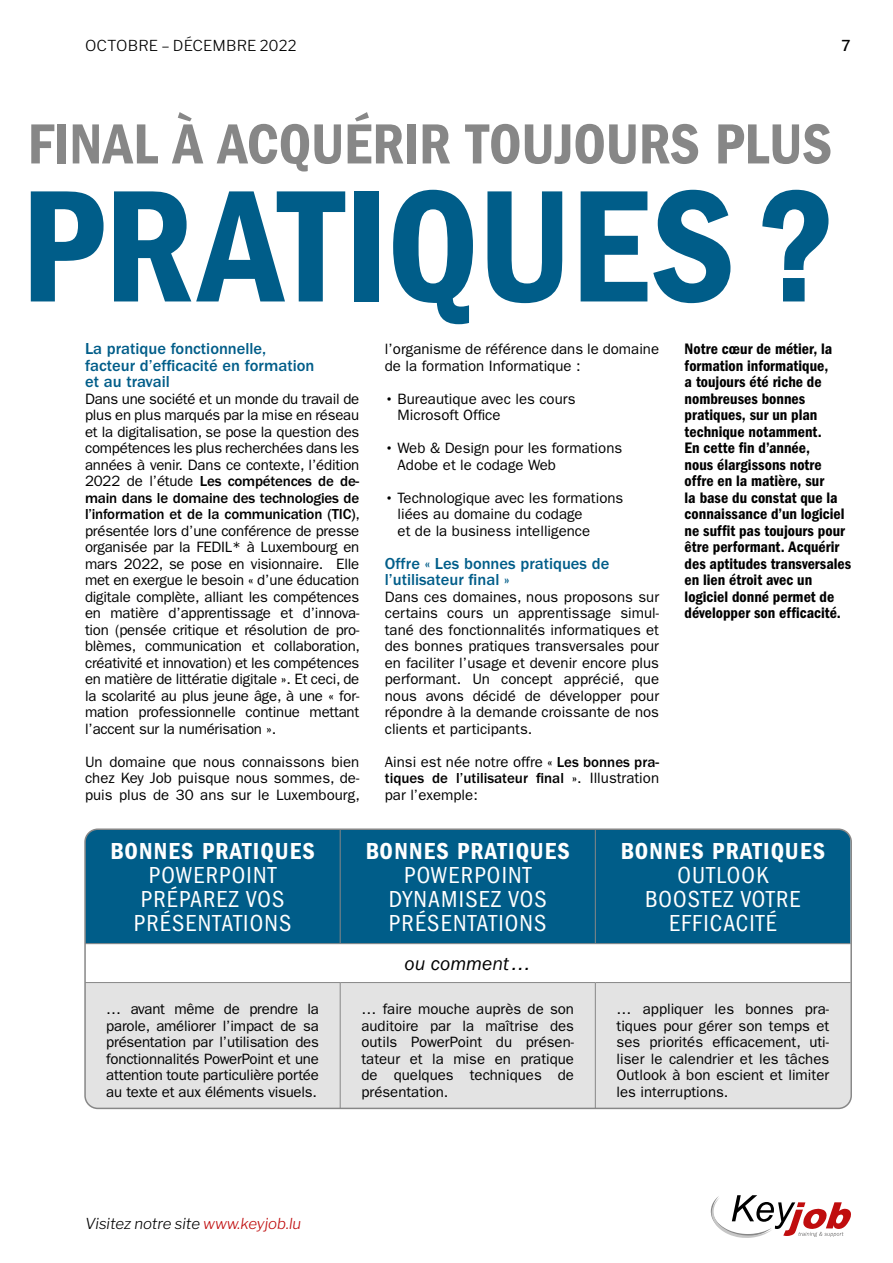
<style>
.page{position:relative;width:893px;height:1263px;background:#fff}
.page>*{position:absolute;margin:0;border:0;box-sizing:border-box;transform-origin:0 0}
.t1{font:165px "ITC Franklin Gothic Std Dm Cd";letter-spacing:-.01em;color:#005d89}
.t2{font:58.5px "ITC Franklin Gothic Std Dm Cd";letter-spacing:-.01em;color:#878787}
.t3{font:condensed 24px/24px "ITC Franklin Gothic Std";letter-spacing:.05em;color:#fff;text-align:center}
.t4{font:italic 19.5px "ITC Franklin Gothic Std";color:#000}
.Intertitres{font:500 16.5px/16.5px "ITC Franklin Gothic Std";color:#005d89}
.acroche{font:15.75px/16.5px "ITC Franklin Gothic Std Dm Cd";color:#000}
.Texte{font:15px/16.5px "ITC Franklin Gothic Std";color:#000;text-align:justify}
.t5{font:italic 100 15px "Libre Franklin";color:#000}
.t6{font:100 15px "Libre Franklin";letter-spacing:.005em;color:#000}
.s1{font-weight:500}
.s2{font-family:"ITC Franklin Gothic Std Dm Cd";font-stretch:normal}
.s3{color:#c00d0e}
</style>
<div class="page">
<div style="left:87px;top:831px;width:762px;height:112px;background:#005d89"></div>
<div style="left:87px;top:983px;width:762px;height:125px;background:#e3e3e3"></div>
<hr style="left:340px;top:830px;width:1px;height:113px;background:#878787">
<hr style="left:595px;top:830px;width:1px;height:113px;background:#878787">
<hr style="left:85px;top:943px;width:255px;height:1px;background:#878787">
<hr style="left:340px;top:943px;width:255px;height:1px;background:#878787">
<hr style="left:595px;top:943px;width:255px;height:1px;background:#878787">
<hr style="left:85px;top:982px;width:255px;height:1px;background:#878787">
<hr style="left:340px;top:982px;width:255px;height:1px;background:#878787">
<hr style="left:340px;top:983px;width:1px;height:125px;background:#878787">
<hr style="left:595px;top:982px;width:255px;height:1px;background:#878787">
<hr style="left:595px;top:983px;width:1px;height:125px;background:#878787">
<div style="left:84px;top:828px;width:768px;height:281px;border:2px solid #878787;border-radius:13px"></div>
<svg style="left:711px;top:1195px;width:140px;height:43px"></svg>
<p class="t6" style="left:85px;top:34px;width:213px">OCTOBRE – DÉCEMBRE 2022</p>
<p class="t6" style="left:841px;top:34px;width:11px">7</p>
<h2 class="t2" style="left:28px;top:111px;width:806px">FINAL À ACQUÉRIR TOUJOURS PLUS</h2>
<h1 class="t1" style="left:20px;top:152px;width:817px">PRATIQUES ?</h1>
<p class="Intertitres" style="left:85px;top:341px;width:231px">La pratique fonctionnelle, facteur d’efficacité en formation et au travail</p>
<p class="Texte" style="left:85px;top:391px;width:277px">Dans une société et un monde du travail de plus en plus marqués par la mise en réseau et la digitalisation, se pose la question des compétences les plus recherchées dans les années à venir. Dans ce contexte, l’édition 2022 de l’étude <span class="s1">Les compétences de de&shy;main dans le domaine des technologies de l’information et de la communication (TIC)</span>, présentée lors d’une conférence de presse organisée par la FEDIL* à Luxembourg en mars 2022, se pose en visionnaire. Elle met en exergue le besoin « d’une éducation digitale complète, alliant les compétences en matière d’apprentissage et d’innova&shy;tion (pensée critique et résolution de pro&shy;blèmes, communication et collaboration, créativité et innovation) et les compétences en matière de littératie digitale ». Et ceci, de la scolarité au plus jeune âge, à une « for&shy;mation professionnelle continue mettant l’accent sur la numérisation ».</p>
<p class="Texte" style="left:85px;top:754px;width:277px">Un domaine que nous connaissons bien chez Key Job puisque nous sommes, de&shy;puis plus de 30 ans sur le Luxembourg,</p>
<p class="acroche" style="left:685px;top:341px;width:168px">Notre cœur de métier, la formation informatique,<br>a toujours été riche de nombreuses bonnes pratiques, sur un plan technique notamment.<br>En cette fin d’année,<br>nous élargissons notre offre en la matière, sur<br>la base du constat que la connaissance d’un logiciel ne suffit pas toujours pour être performant. Acquérir des aptitudes transversales en lien étroit avec un logiciel donné permet de développer son efficacité.</p>
<p class="Texte" style="left:385px;top:341px;width:276px">l’organisme de référence dans le domaine de la formation Informatique :</p>
<p class="Texte" style="left:398px;top:391px;width:180px;text-indent:-13px"><span class="s1">•</span> Bureautique avec les cours<br>Microsoft Office</p>
<p class="Texte" style="left:398px;top:440px;width:226px;text-indent:-13px"><span class="s1">•</span> Web &amp; Design pour les formations<br>Adobe et le codage Web</p>
<p class="Texte" style="left:398px;top:490px;width:227px;text-align:left;text-indent:-13px"><span class="s1">•</span> Technologique avec les formations liées au domaine du codage<br>et de la business intelligence</p>
<p class="Intertitres" style="left:385px;top:555px;width:226px">Offre « Les bonnes pratiques de l’utilisateur final »</p>
<p class="Texte" style="left:385px;top:589px;width:276px">Dans ces domaines, nous proposons sur certains cours un apprentissage simul&shy;tané des fonctionnalités informatiques et des bonnes pratiques transversales pour en faciliter l’usage et devenir encore plus performant. Un concept apprécié, que nous avons décidé de développer pour répondre à la demande croissante de nos clients et participants.</p>
<p class="Texte" style="left:385px;top:754px;width:276px">Ainsi est née notre offre <span class="s1">« Les bonnes pra&shy;tiques de l’utilisateur final »</span>. Illustration par l’exemple:</p>
<p class="t3" style="left:111px;top:839px;width:206px"><span class="s2">BONNES PRATIQUES<br></span>POWERPOINT<br>PRÉPAREZ VOS<br>PRÉSENTATIONS</p>
<p class="t3" style="left:366px;top:839px;width:206px"><span class="s2">BONNES PRATIQUES<br></span>POWERPOINT<br>DYNAMISEZ VOS<br>PRÉSENTATIONS</p>
<p class="t3" style="left:621px;top:839px;width:206px"><span class="s2">BONNES PRATIQUES<br></span>OUTLOOK<br>BOOSTEZ VOTRE<br>EFFICACITÉ</p>
<p class="t4" style="left:405px;top:952px;width:128px">ou comment…</p>
<p class="Texte" style="left:106px;top:1001px;width:214px">… avant même de prendre la parole, améliorer l’impact de sa présentation par l’utilisation des fonctionnalités PowerPoint et une attention toute particulière portée au texte et aux éléments visuels.</p>
<p class="Texte" style="left:361px;top:1001px;width:214px">… faire mouche auprès de son auditoire par la maîtrise des outils PowerPoint du présen&shy;tateur et la mise en pratique de quelques techniques de présentation.</p>
<p class="Texte" style="left:617px;top:1001px;width:214px">… appliquer les bonnes pra&shy;tiques pour gérer son temps et ses priorités efficacement, uti&shy;liser le calendrier et les tâches Outlook à bon escient et limiter les interruptions.</p>
<p class="t5" style="left:85px;top:1212px;width:218px">Visitez notre site <span class="s3">www.keyjob.lu</span></p>
</div>
